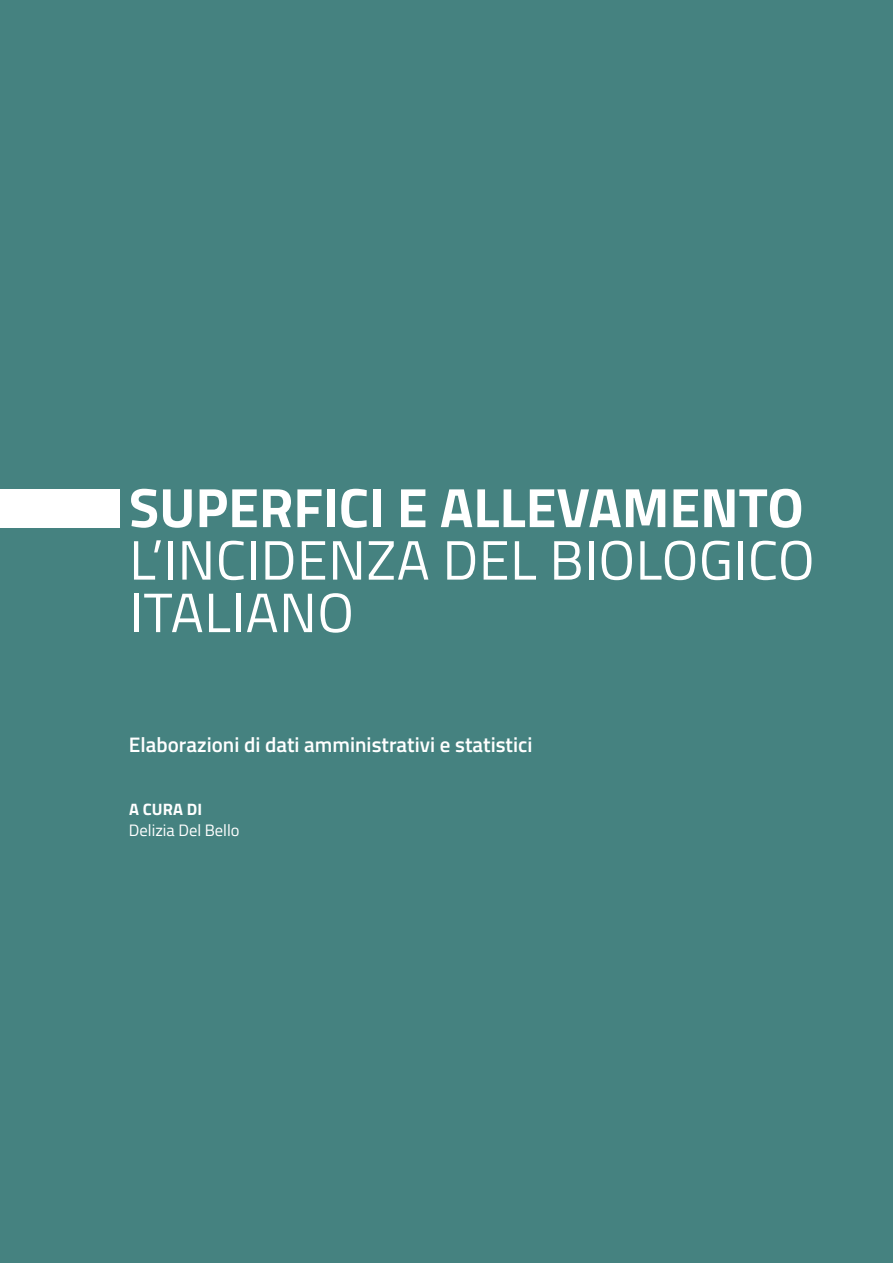
<style>
.page{position:relative;width:893px;height:1263px;background:#458280}
.page>*{position:absolute;margin:0;border:0;box-sizing:border-box;transform-origin:0 0}
.Capitolo{font:55.5px/52.5px "Titillium Web";letter-spacing:.01em;color:#fff}
.Capitolo-2{font:700 55.5px "Titillium Web";color:#fff}
.Fonte{font:600 21px "Titillium Web";color:#fff}
.Fonte-2{font:16.5px "Titillium Web";color:#fff}
.Fonte-3{font:700 16.5px "Titillium Web";letter-spacing:.01em;color:#fff}
</style>
<div class="page">
<div style="left:0;top:490px;width:119px;height:38px;background:#fff"></div>
<p class="Capitolo-2" style="left:129px;top:465px;width:676px">SUPERFICI E ALLEVAMENTO</p>
<p class="Capitolo" style="left:129px;top:531px;width:687px">L’INCIDENZA DEL BIOLOGICO<br>ITALIANO</p>
<p class="Fonte" style="left:129px;top:728px;width:405px">Elaborazioni di dati amministrativi e statistici</p>
<p class="Fonte-3" style="left:129px;top:796px;width:75px">A CURA DI</p>
<p class="Fonte-2" style="left:129px;top:818px;width:112px">Delizia Del Bello</p>
</div>
